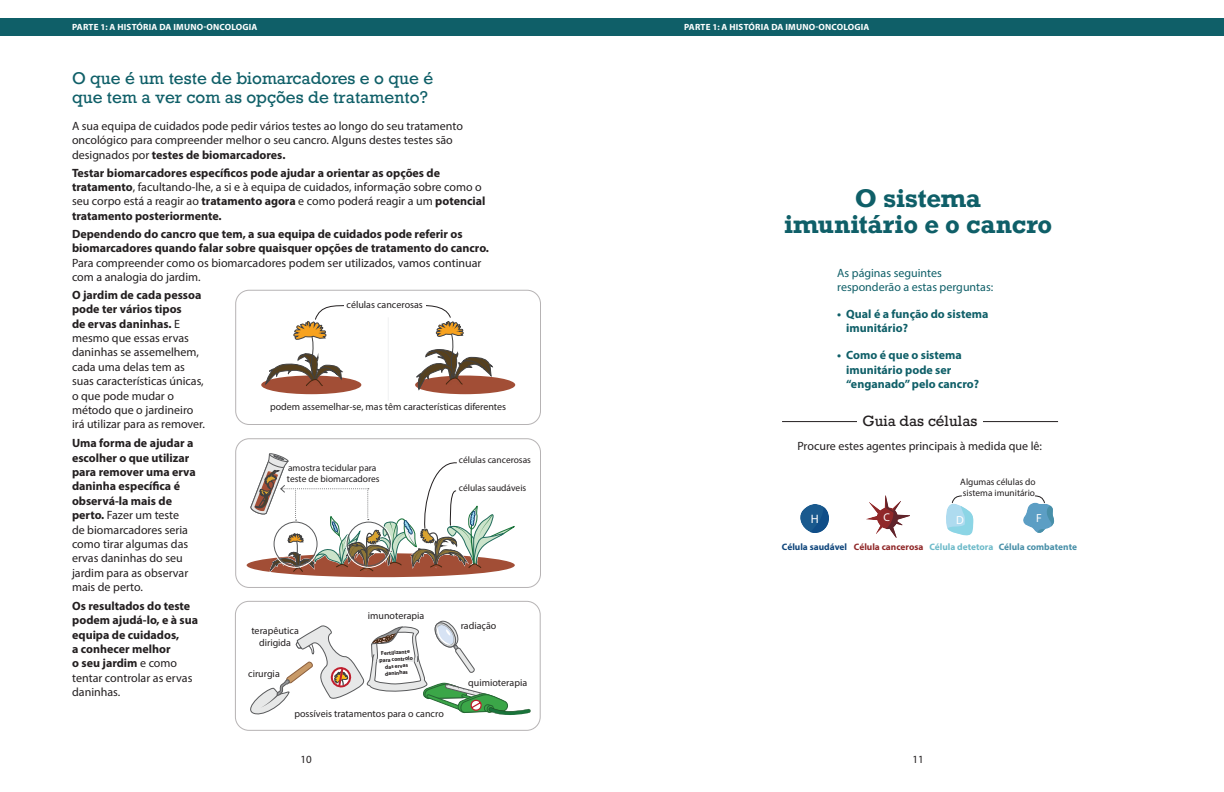
<style>
.page{position:relative;width:1224px;height:792px;background:#fff}
.page>*{position:absolute;margin:0;border:0;box-sizing:border-box;transform-origin:0 0}
.t1{font:700 24px/26px "Rockwell";color:#0f5f68;text-align:center}
.t2{font:16px/19.2px "Rockwell";color:#0f5f68}
.t3{font:14px "Rockwell";color:#231f20}
.t4{font:12.2px "Myriad Pro";color:#fff}
.t5{font:12px/14.4px "Myriad Pro";color:#231f20}
.t6{font:700 12px/14.4px "Myriad Pro";color:#231f20}
.t7{font:700 12px/14.4px "Myriad Pro";color:#0f5f68}
.t8{font:12px/14.4px "Myriad Pro";color:#0f5f68}
.t9{font:11.7px "Myriad Pro";color:#fff}
.t10{font:11.2px "Myriad Pro";color:#fff}
.t11{font:11px "Myriad Pro";color:#231f20}
.t12{font:10px/12px "Myriad Pro";color:#231f20;text-align:center}
.t13{font:9.5px/11.3px "Myriad Pro";color:#231f20}
.t14{font:9.3px/11.2px "Myriad Pro";color:#231f20}
.t15{font:700 9.3px "Myriad Pro";color:#488fa8}
.t16{font:700 9.3px "Myriad Pro";color:#902829}
.t17{font:700 9.3px "Myriad Pro";color:#0e457b}
.t18{font:700 9.3px "Myriad Pro";color:#6dbac9}
.t19{font:700 9px "Myriad Pro";letter-spacing:.02em;color:#fff}
.t20{font:700 5.7px/6.8px "Myriad Pro";color:#231f20;text-align:center}
.s1{font-weight:700}
.s2{font-weight:400}
</style>
<div class="page">
<div style="left:235px;top:601px;width:306px;height:130px;border:1px solid #b6b3b4;border-radius:14px"></div>
<svg style="left:250px;top:620px;width:281px;height:95px"></svg>
<div style="left:235px;top:290px;width:306px;height:135px;border:1px solid #b6b3b4;border-radius:13px"></div>
<svg style="left:261px;top:376px;width:100px;height:18px"></svg>
<div style="left:415px;top:376px;width:100px;height:18px;background:#a24e36;border-radius:50%"></div>
<hr style="left:388px;top:317px;width:1px;height:83px;background:#f0f1f2">
<svg style="left:265px;top:305px;width:229px;height:90px"></svg>
<div style="left:344px;top:299px;width:82px;height:12px;background:#fff"></div>
<div style="left:235px;top:438px;width:306px;height:150px;border:1px solid #b6b3b4;border-radius:14px"></div>
<svg style="left:249px;top:453px;width:266px;height:125px"></svg>
<div style="left:0;top:18px;width:612px;height:18px;background:#0f5f68"></div>
<svg style="left:800px;top:504px;width:29px;height:29px"></svg>
<svg style="left:866px;top:495px;width:44px;height:43px"></svg>
<svg style="left:946px;top:495px;width:108px;height:40px"></svg>
<div style="left:612px;top:18px;width:612px;height:18px;background:#0f5f68"></div>
<hr style="left:782px;top:421px;width:276px;height:1px;background:#231f20">
<div style="left:857px;top:416px;width:126px;height:15px;background:#fff"></div>
<p class="t19" style="left:72px;top:21px;width:187px">PARTE 1: A HISTÓRIA DA IMUNO-ONCOLOGIA</p>
<h2 class="t2" style="left:72px;top:69px;width:363px">O que é um teste de biomarcadores e o que é que tem a ver com as opções de tratamento?</h2>
<p class="t5" style="left:72px;top:118px;width:393px">A sua equipa de cuidados pode pedir vários testes ao longo do seu tratamento oncológico para compreender melhor o seu cancro. Alguns destes testes são designados por <span class="s1">testes de biomarcadores.</span></p>
<p class="t6" style="left:72px;top:165px;width:415px">Testar biomarcadores específicos pode ajudar a orientar as opções de tratamento<span class="s2">, facultando-lhe, a si e à equipa de cuidados, informação sobre como o seu corpo está a reagir ao</span> tratamento agora <span class="s2">e como poderá reagir a um</span> potencial tratamento posteriormente.</p>
<p class="t6" style="left:72px;top:226px;width:419px">Dependendo do cancro que tem, a sua equipa de cuidados pode referir os biomarcadores quando falar sobre quaisquer opções de tratamento do cancro.</p>
<p class="t5" style="left:72px;top:255px;width:411px">Para compreender como os biomarcadores podem ser utilizados, vamos continuar com a analogia do jardim.</p>
<p class="t5" style="left:72px;top:287px;width:135px"><span class="s1">O jardim de cada pessoa pode ter vários tipos<br>de ervas daninhas.</span> E mesmo que essas ervas daninhas se assemelhem, cada uma delas tem as suas características únicas, o que pode mudar o método que o jardineiro irá utilizar para as remover.</p>
<p class="t5" style="left:72px;top:436px;width:125px"><span class="s1">Uma forma de ajudar a escolher o que utilizar para remover uma erva daninha específica é observá-la mais de perto.</span> Fazer um teste<br>de biomarcadores seria como tirar algumas das ervas daninhas do seu jardim para as observar mais de perto.</p>
<p class="t6" style="left:72px;top:598px;width:127px">Os resultados do teste podem ajudá-lo, e à sua equipa de cuidados,<br>a conhecer melhor<br>o seu jardim <span class="s2">e como tentar controlar as ervas daninhas.</span></p>
<p class="t12" style="left:347px;top:298px;width:78px">células cancerosas</p>
<p class="t12" style="left:270px;top:401px;width:237px">podem assemelhar-se, mas têm características diferentes</p>
<p class="t13" style="left:287px;top:462px;width:94px">amostra tecidular para teste de biomarcadores</p>
<p class="t13" style="left:459px;top:454px;width:74px">células cancerosas</p>
<p class="t13" style="left:459px;top:482px;width:69px">células saudáveis</p>
<p class="t12" style="left:251px;top:624px;width:49px">terapêutica dirigida</p>
<p class="t12" style="left:248px;top:667px;width:33px">cirurgia</p>
<p class="t12" style="left:368px;top:609px;width:58px">imunoterapia</p>
<p class="t20" style="left:378px;top:650px;width:35px;rotate:-4deg">Fertilizante para controlo das ervas daninhas</p>
<p class="t12" style="left:294px;top:708px;width:151px">possíveis tratamentos para o cancro</p>
<p class="t12" style="left:461px;top:620px;width:37px">radiação</p>
<p class="t12" style="left:468px;top:677px;width:60px">quimioterapia</p>
<p class="t19" style="left:684px;top:21px;width:187px">PARTE 1: A HISTÓRIA DA IMUNO-ONCOLOGIA</p>
<h1 class="t1" style="left:784px;top:185px;width:270px">O sistema<br>imunitário e o cancro</h1>
<p class="t8" style="left:837px;top:265px;width:157px">As páginas seguintes responderão a estas perguntas:</p>
<p class="t7" style="left:846px;top:306px;width:144px;text-indent:-9px">• Qual é a função do sistema imunitário?</p>
<p class="t7" style="left:846px;top:348px;width:134px;text-indent:-9px">• Como é que o sistema imunitário pode ser “enganado” pelo cancro?</p>
<p class="t3" style="left:863px;top:413px;width:116px">Guia das células</p>
<p class="t5" style="left:797px;top:438px;width:246px">Procure estes agentes principais à medida que lê:</p>
<p class="t4" style="left:811px;top:511px;width:9px">H</p>
<p class="t10" style="left:883px;top:511px;width:8px">C</p>
<p class="t14" style="left:960px;top:476px;width:77px">Algumas células do sistema imunitário</p>
<p class="t9" style="left:956px;top:512px;width:9px">D</p>
<p class="t9" style="left:1036px;top:511px;width:7px">F</p>
<p class="t17" style="left:782px;top:540px;width:67px">Célula saudável</p>
<p class="t16" style="left:854px;top:540px;width:71px">Célula cancerosa</p>
<p class="t18" style="left:929px;top:540px;width:66px">Célula detetora</p>
<p class="t15" style="left:999px;top:540px;width:80px">Célula combatente</p>
<p class="t11" style="left:300px;top:752px;width:13px">10</p>
<p class="t11" style="left:912px;top:752px;width:13px">11</p>
</div>
